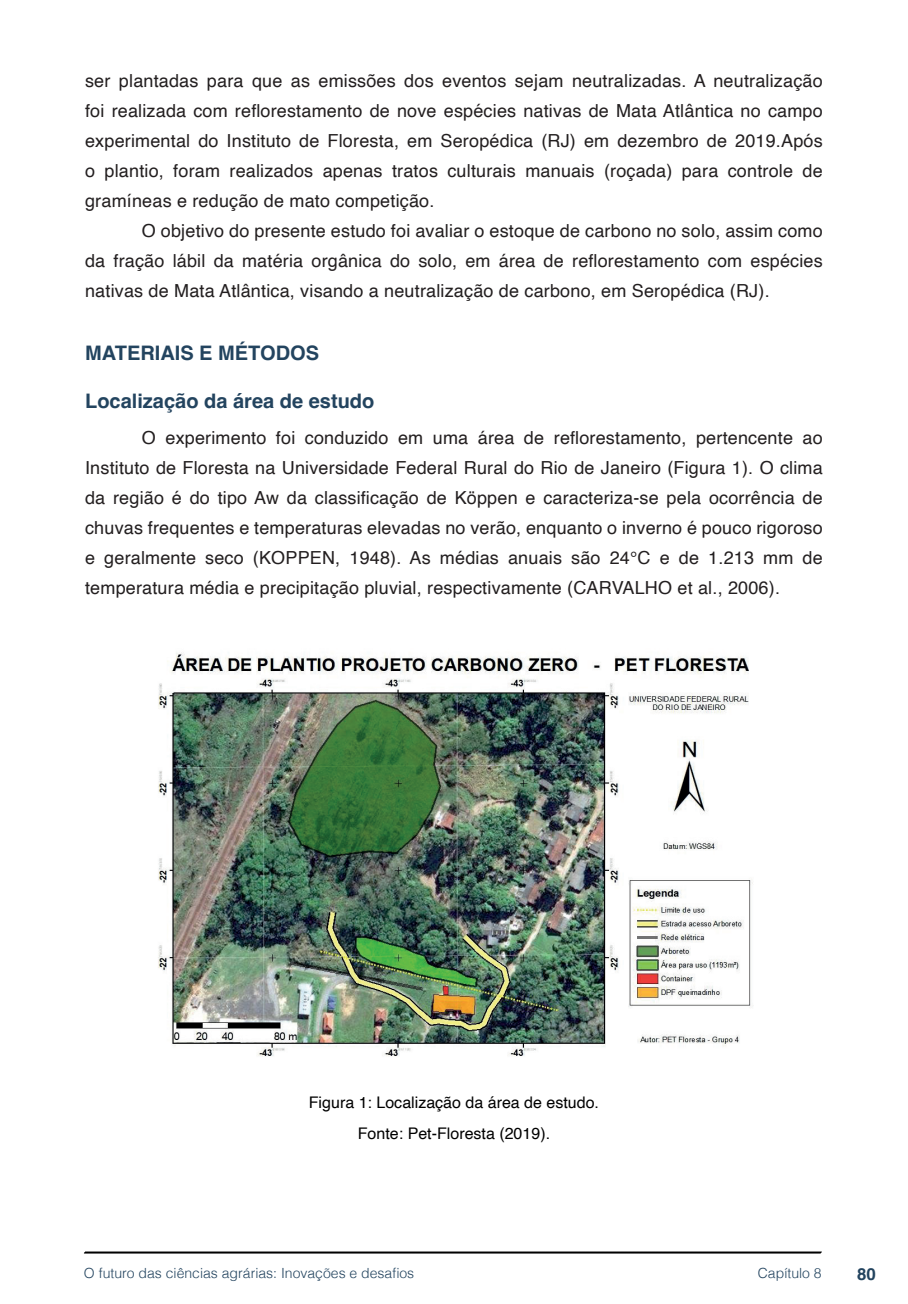
<style>
.page{position:relative;width:908px;height:1304px;background:#fff}
.page>*{position:absolute;margin:0;border:0;box-sizing:border-box;transform-origin:0 0}
.Subtitulo{font:700 20px "Helvetica";color:#23445f}
.TITULOS{font:700 20px "Helvetica";color:#23445f}
.txt{font:18px/30px "Helvetica";letter-spacing:.01em;color:#231f20;text-align:justify}
.t1{font:700 16.8px "Helvetica";color:#23445f}
.imagens_graf_tab{font:16px "Helvetica";color:#000}
.t2{font:300 14px "Helvetica";color:#23445f}
</style>
<div class="page">
<svg style="left:84px;top:1251px;width:737px;height:3px;background:#515151"></svg>
<img style="left:158px;top:652px;width:595px;height:405px">
<p class="txt" style="left:85px;top:66px;width:738px">ser plantadas para que as emissões dos eventos sejam neutralizadas. A neutralização foi realizada com reflorestamento de nove espécies nativas de Mata Atlântica no campo experimental do Instituto de Floresta, em Seropédica (RJ) em dezembro de 2019.Após o plantio, foram realizados apenas tratos culturais manuais (roçada) para controle de gramíneas e redução de mato competição.</p>
<p class="txt" style="left:85px;top:216px;width:738px;text-indent:57px">O objetivo do presente estudo foi avaliar o estoque de carbono no solo, assim como da fração lábil da matéria orgânica do solo, em área de reflorestamento com espécies nativas de Mata Atlântica, visando a neutralização de carbono, em Seropédica (RJ).</p>
<p class="TITULOS" style="left:85px;top:341px;width:235px">MATERIAIS E MÉTODOS</p>
<p class="Subtitulo" style="left:85px;top:389px;width:290px">Localização da área de estudo</p>
<p class="txt" style="left:85px;top:423px;width:738px;text-indent:57px">O experimento foi conduzido em uma área de reflorestamento, pertencente ao Instituto de Floresta na Universidade Federal Rural do Rio de Janeiro (Figura 1). O clima da região é do tipo Aw da classificação de Köppen e caracteriza-se pela ocorrência de chuvas frequentes e temperaturas elevadas no verão, enquanto o inverno é pouco rigoroso e geralmente seco (KOPPEN, 1948). As médias anuais são 24°C e de 1.213 mm de temperatura média e precipitação pluvial, respectivamente (CARVALHO et al., 2006).</p>
<p class="imagens_graf_tab" style="left:309px;top:1090px;width:291px">Figura 1: Localização da área de estudo.</p>
<p class="imagens_graf_tab" style="left:358px;top:1121px;width:194px">Fonte: Pet-Floresta (2019).</p>
<p class="t2" style="left:84px;top:1261px;width:331px">O futuro das ciências agrárias: Inovações e desafios</p>
<p class="t2" style="left:757px;top:1261px;width:65px">Capítulo 8</p>
<p class="t1" style="left:856px;top:1264px;width:20px">80</p>
</div>
